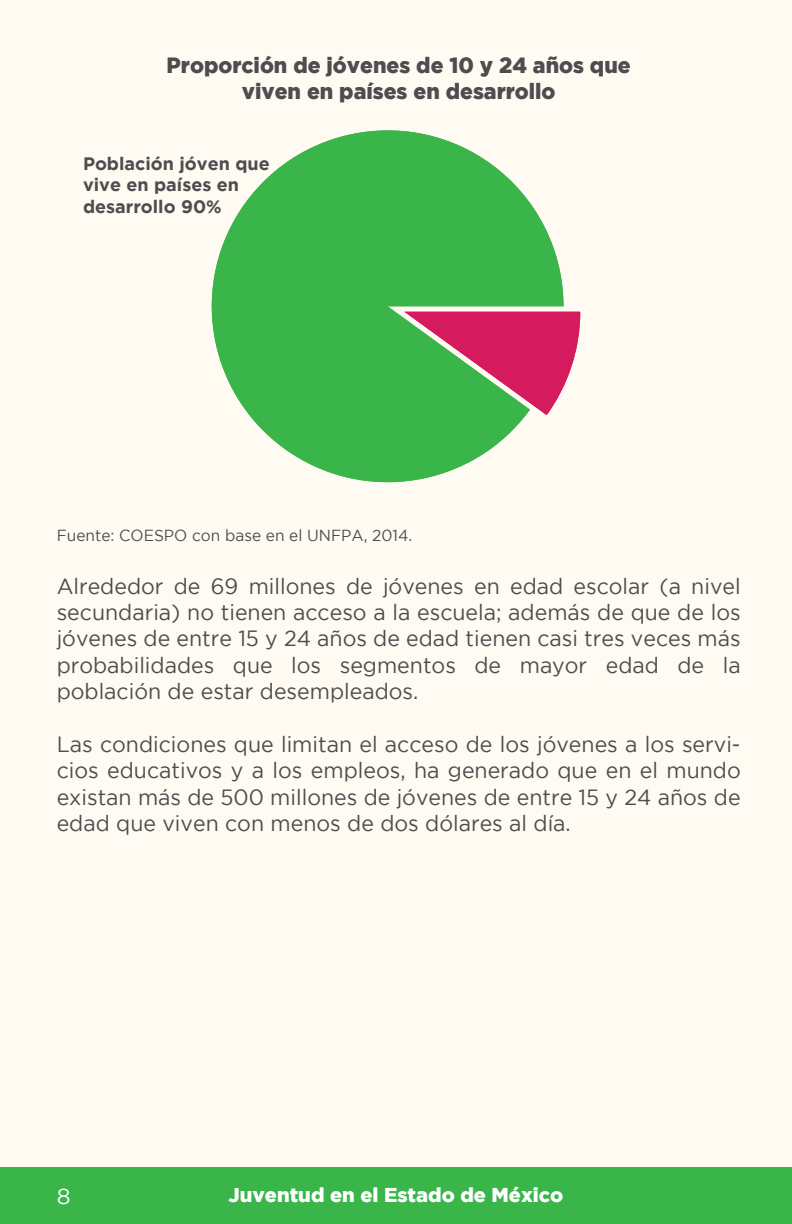
<style>
.page{position:relative;width:792px;height:1224px;background:#fffbf2}
.page>*{position:absolute;margin:0;border:0;box-sizing:border-box;transform-origin:0 0}
.t1{font:22px/26.4px "Gotham";color:#4d4d4f;text-align:justify}
.t2{font:900 22px/26.4px "Gotham";color:#4d4d4f;text-align:center}
.t3{font:22px "Gotham";color:#fff}
.t4{font:900 20px "Gotham";color:#fff}
.t5{font:700 18px/21.6px "Gotham";color:#4d4d4f}
.t6{font:16px "Gotham";color:#4d4d4f}
</style>
<div class="page">
<div style="left:0;top:1167px;width:792px;height:57px;background:#39b54a"></div>
<svg style="left:564px;top:312px;width:16px;height:74px"></svg>
<svg style="left:211px;top:130px;width:353px;height:353px;fill:#39b54a"></svg>
<p class="t2" style="left:167px;top:51px;width:466px">Proporción de jóvenes de 10 y 24 años que viven en países en desarrollo</p>
<p class="t5" style="left:83px;top:152px;width:188px">Población jóven que vive en países en desarrollo 90%</p>
<p class="t6" style="left:57px;top:526px;width:357px">Fuente: COESPO con base en el UNFPA, 2014.</p>
<p class="t1" style="left:57px;top:572px;width:686px">Alrededor de 69 millones de jóvenes en edad escolar (a nivel secundaria) no tienen acceso a la escuela; además de que de los jóvenes de entre 15 y 24 años de edad tienen casi tres veces más probabilidades que los segmentos de mayor edad de la población de estar desempleados.</p>
<p class="t1" style="left:57px;top:731px;width:686px">Las condiciones que limitan el acceso de los jóvenes a los servi&shy;cios educativos y a los empleos, ha generado que en el mundo existan más de 500 millones de jóvenes de entre 15 y 24 años de edad que viven con menos de dos dólares al día.</p>
<p class="t3" style="left:57px;top:1184px;width:15px">8</p>
<p class="t4" style="left:228px;top:1183px;width:336px">Juventud en el Estado de México</p>
</div>
